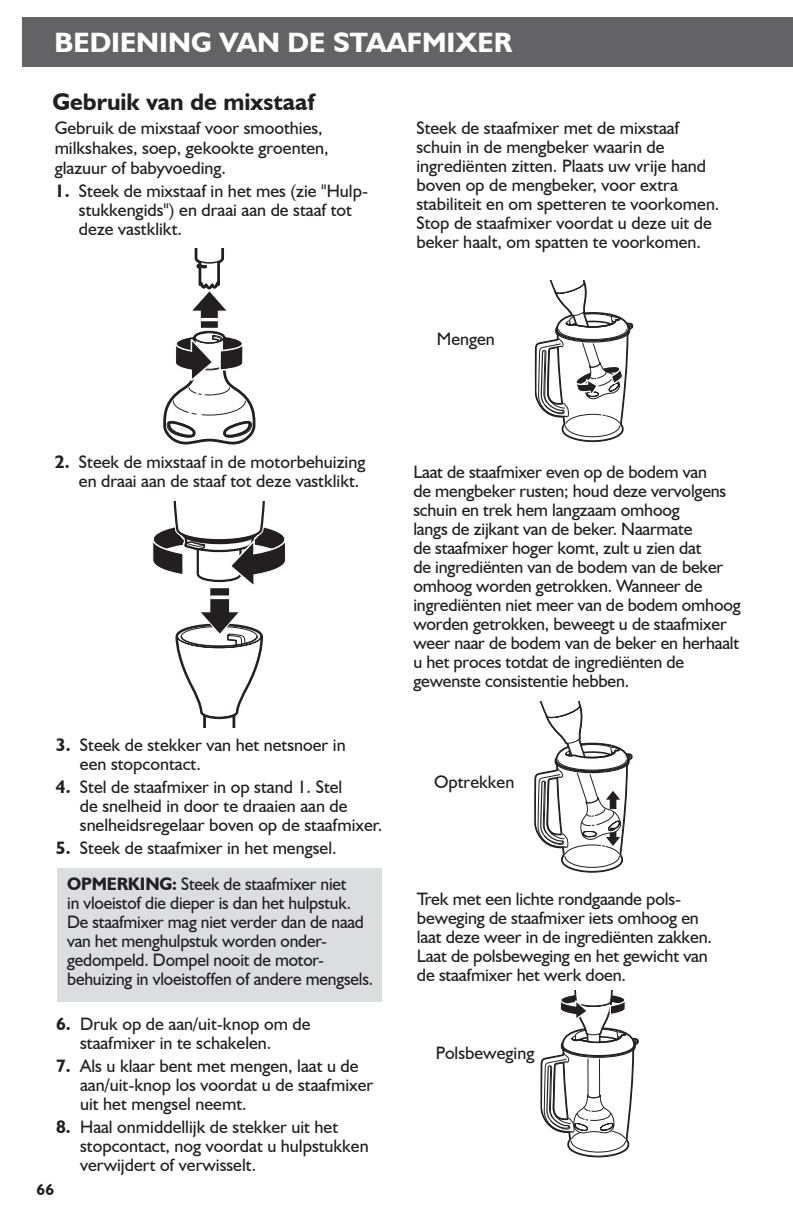
<style>
.page{position:relative;width:793px;height:1224px;background:#fff}
.page>*{position:absolute;margin:0;border:0;box-sizing:border-box;transform-origin:0 0}
.t1{font:700 28px "Humanist 521 BT";color:#fff}
.t2{font:700 24px "Humanist 521 BT";color:#231f20}
.t3{font:18px/19px "Humanist 521 BT";color:#231f20}
.t4{font:700 16px "Humanist 521 BT";color:#231f20}
.s1{font-weight:700}
</style>
<div class="page">
<div style="left:22px;top:17px;width:770px;height:49px;background:#636366"></div>
<div style="left:58px;top:868px;width:324px;height:133px;background:#dcdddf"></div>
<svg style="left:534px;top:281px;width:100px;height:162px"></svg>
<svg style="left:534px;top:701px;width:99px;height:172px"></svg>
<svg style="left:540px;top:990px;width:99px;height:168px"></svg>
<svg style="left:152px;top:501px;width:134px;height:226px"></svg>
<svg style="left:210px;top:595px;width:19px;height:4px"></svg>
<svg style="left:163px;top:249px;width:93px;height:196px"></svg>
<hr style="left:201px;top:318px;width:17px;height:3px;background:#fff">
<h1 class="t1" style="left:55px;top:32px;width:458px">BEDIENING VAN DE STAAFMIXER</h1>
<h2 class="t2" style="left:52px;top:93px;width:263px">Gebruik van de mixstaaf</h2>
<p class="t3" style="left:55px;top:120px;width:275px;line-height:20px">Gebruik de mixstaaf voor smoothies, milkshakes, soep, gekookte groenten, glazuur of babyvoeding.</p>
<p class="t3" style="left:79px;top:183px;width:290px;text-indent:-24px"><span class="s1">1.</span> Steek de mixstaaf in het mes (zie "Hulp&shy;stukken gids") en draai aan de staaf tot deze vastklikt.</p>
<p class="t3" style="left:416px;top:120px;width:304px">Steek de staafmixer met de mixstaaf schuin in de mengbeker waarin de ingrediënten zitten. Plaats uw vrije hand boven op de mengbeker, voor extra stabiliteit en om spetteren te voorkomen.<br>Stop de staafmixer voordat u deze uit de beker haalt, om spatten te voorkomen.</p>
<p class="t3" style="left:436px;top:331px;width:60px">Mengen</p>
<p class="t3" style="left:79px;top:454px;width:288px;text-indent:-24px"><span class="s1">2.</span> Steek de mixstaaf in de motorbehuizing en draai aan de staaf tot deze vastklikt.</p>
<p class="t3" style="left:80px;top:737px;width:267px;text-indent:-24px"><span class="s1">3.</span> Steek de stekker van het netsnoer in een stopcontact.</p>
<p class="t3" style="left:80px;top:779px;width:304px;text-indent:-24px"><span class="s1">4.</span> Stel de staafmixer in op stand 1. Stel<br>de snelheid in door te draaien aan de snelheidsregelaar boven op de staafmixer.</p>
<p class="t3" style="left:56px;top:840px;width:282px"><span class="s1">5.</span> Steek de staafmixer in het mengsel.</p>
<p class="t3" style="left:67px;top:876px;width:307px"><span class="s1">OPMERKING:</span> Steek de staafmixer niet<br>in vloeistof die dieper is dan het hulpstuk.<br>De staafmixer mag niet verder dan de naad van het menghulpstuk worden onder&shy;gedompeld. Dompel nooit de motor&shy;behuizing in vloeistoffen of andere mengsels.</p>
<p class="t3" style="left:80px;top:1016px;width:232px;text-indent:-24px"><span class="s1">6.</span> Druk op de aan/uit-knop om de staafmixer in te schakelen.</p>
<p class="t3" style="left:80px;top:1058px;width:294px;text-indent:-24px"><span class="s1">7.</span> Als u klaar bent met mengen, laat u de aan/uit-knop los voordat u de staafmixer uit het mengsel neemt.</p>
<p class="t3" style="left:80px;top:1119px;width:290px;text-indent:-24px"><span class="s1">8.</span> Haal onmiddellijk de stekker uit het stopcontact, nog voordat u hulpstukken verwijdert of verwisselt.</p>
<p class="t4" style="left:37px;top:1184px;width:19px">66</p>
<p class="t3" style="left:413px;top:464px;width:329px">Laat de staafmixer even op de bodem van<br>de mengbeker rusten; houd deze vervolgens schuin en trek hem langzaam omhoog<br>langs de zijkant van de beker. Naarmate<br>de staafmixer hoger komt, zult u zien dat<br>de ingrediënten van de bodem van de beker omhoog worden getrokken. Wanneer de ingrediënten niet meer van de bodem omhoog worden getrokken, beweegt u de staafmixer weer naar de bodem van de beker en herhaalt u het proces totdat de ingrediënten de gewenste consistentie hebben.</p>
<p class="t3" style="left:434px;top:774px;width:82px">Optrekken</p>
<p class="t3" style="left:417px;top:891px;width:296px">Trek met een lichte rondgaande pols&shy;beweging de staafmixer iets omhoog en laat deze weer in de ingrediënten zakken.<br>Laat de polsbeweging en het gewicht van de staafmixer het werk doen.</p>
<p class="t3" style="left:435px;top:1045px;width:100px">Polsbeweging</p>
</div>
